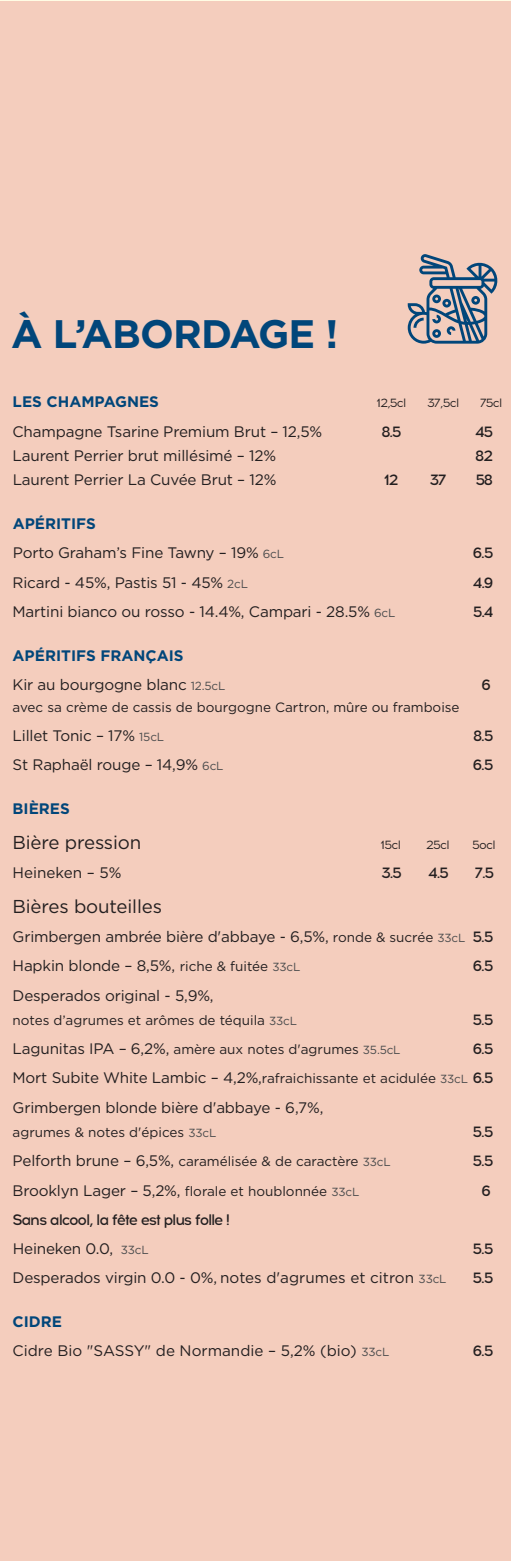
<style>
.page{position:relative;width:511px;height:1563px;background:#fff}
.page>*{position:absolute;margin:0;border:0;box-sizing:border-box;transform-origin:0 0}
.t1{font:700 39.73px "Gotham";letter-spacing:-.02em;color:#01467a}
.t2{font:18.72px "Gotham";letter-spacing:-.01em;color:#231f20}
.t3{font:15.22px/29.2px "Gotham";letter-spacing:-.01em;color:#231f20}
.t4{font:500 15.22px "Acrom";letter-spacing:-.08em;color:#231f20}
.t5{font:700 15.22px "Gotham";color:#01467a}
.t6{font:13.47px "Gotham";color:#231f20}
.t7{font:12.08px "Acrom";letter-spacing:-.055em;color:#231f20}
.s1{font-weight:700;color:#01467a}
.s2{font-size:11.72px;color:#4b4c4d}
.s3{font-size:13.47px}
.s4{font-family:"Acrom";font-weight:500}
.s5{font-size:15.22px}
</style>
<div class="page">
<div style="left:0;top:1px;width:511px;height:1559px;background:#f4cdbd"></div>
<svg style="left:407px;top:254px;width:91px;height:90px"></svg>
<h1 class="t1" style="left:11px;top:307px;width:329px">À L’ABORDAGE !</h1>
<p class="t5" style="left:13px;top:392px;width:148px">LES CHAMPAGNES</p>
<p class="t7" style="left:376px;top:395px;width:31px">12,5cl</p>
<p class="t7" style="left:427px;top:395px;width:34px">37,5cl</p>
<p class="t7" style="left:480px;top:395px;width:24px">75cl</p>
<p class="t3" style="left:13px;top:416px;width:311px">Champagne Tsarine Premium Brut – 12,5%</p>
<p class="t4" style="left:381px;top:421px;width:22px">8.5</p>
<p class="t4" style="left:475px;top:421px;width:20px">45</p>
<p class="t3" style="left:13px;top:440px;width:265px">Laurent Perrier brut millésimé – 12%</p>
<p class="t4" style="left:475px;top:445px;width:19px">82</p>
<p class="t3" style="left:13px;top:465px;width:265px">Laurent Perrier La Cuvée Brut – 12%</p>
<p class="t4" style="left:384px;top:470px;width:16px">12</p>
<p class="t4" style="left:430px;top:470px;width:19px">37</p>
<p class="t4" style="left:475px;top:470px;width:19px">58</p>
<p class="t3" style="left:13px;top:509px;width:273px"><span class="s1">APÉRITIFS<br></span>Porto Graham’s Fine Tawny – 19% <span class="s2">6cL</span></p>
<p class="t4" style="left:473px;top:543px;width:22px">6.5</p>
<p class="t3" style="left:13px;top:567px;width:237px">Ricard - 45%, Pastis 51 - 45% <span class="s2">2cL</span></p>
<p class="t4" style="left:473px;top:572px;width:22px">4.9</p>
<p class="t3" style="left:13px;top:596px;width:384px">Martini bianco ou rosso - 14.4%, Campari - 28.5% <span class="s2">6cL</span></p>
<p class="t4" style="left:473px;top:601px;width:22px">5.4</p>
<p class="t3" style="left:13px;top:640px;width:214px"><span class="s1">APÉRITIFS FRANÇAIS<br></span>Kir au bourgogne blanc <span class="s2">12.5cL</span></p>
<p class="t4" style="left:482px;top:674px;width:11px">6</p>
<p class="t6" style="left:13px;top:698px;width:449px">avec sa crème de cassis de bourgogne Cartron, mûre ou framboise</p>
<p class="t3" style="left:13px;top:720px;width:153px">Lillet Tonic – 17% <span class="s2">15cL</span></p>
<p class="t4" style="left:473px;top:725px;width:22px">8.5</p>
<p class="t3" style="left:13px;top:750px;width:212px">St Raphaël rouge – 14,9% <span class="s2">6cL</span></p>
<p class="t4" style="left:473px;top:754px;width:22px">6.5</p>
<p class="t5" style="left:13px;top:798px;width:59px">BIÈRES</p>
<p class="t2" style="left:13px;top:830px;width:130px">Bière pression</p>
<p class="t7" style="left:381px;top:837px;width:22px">15cl</p>
<p class="t7" style="left:426px;top:837px;width:25px">25cl</p>
<p class="t7" style="left:472px;top:837px;width:25px">5ocl</p>
<p class="t3" style="left:13px;top:858px;width:110px">Heineken – 5%</p>
<p class="t4" style="left:381px;top:862px;width:22px">3.5</p>
<p class="t4" style="left:428px;top:862px;width:22px">4.5</p>
<p class="t4" style="left:475px;top:862px;width:21px">7.5</p>
<p class="t2" style="left:13px;top:894px;width:151px">Bières bouteilles</p>
<p class="t3" style="left:13px;top:922px;width:482px">Grimbergen ambrée bière d'abbaye - 6,5%, <span class="s3">ronde &amp; sucrée</span> <span class="s2">33cL</span> <span class="s4">5.5<br></span>Hapkin blonde – 8,5%, <span class="s3">riche &amp; fuitée</span> <span class="s2">33cL</span></p>
<p class="t4" style="left:473px;top:956px;width:22px">6.5</p>
<p class="t3" style="left:13px;top:980px;width:203px">Desperados original - 5,9%,</p>
<p class="t6" style="left:13px;top:1011px;width:286px">notes d’agrumes et arômes de téquila <span class="s2">33cL</span></p>
<p class="t4" style="left:473px;top:1009px;width:22px">5.5</p>
<p class="t6" style="left:13px;top:1041px;width:389px"><span class="s5">Lagunitas IPA – 6,2%,</span> amère aux notes d'agrumes <span class="s2">35.5cL</span></p>
<p class="t4" style="left:473px;top:1038px;width:22px">6.5</p>
<p class="t3" style="left:13px;top:1063px;width:482px">Mort Subite White Lambic – 4,2%,<span class="s3">rafraichissante et acidulée</span> <span class="s2">33cL</span> <span class="s4">6.5<br></span>Grimbergen blonde bière d'abbaye - 6,7%,</p>
<p class="t6" style="left:13px;top:1123px;width:205px">agrumes &amp; notes d'épices <span class="s2">33cL</span></p>
<p class="t4" style="left:473px;top:1121px;width:22px">5.5</p>
<p class="t6" style="left:13px;top:1153px;width:380px"><span class="s5">Pelforth brune – 6,5%,</span> caramélisée &amp; de caractère <span class="s2">33cL</span></p>
<p class="t4" style="left:473px;top:1150px;width:22px">5.5</p>
<p class="t3" style="left:13px;top:1175px;width:348px">Brooklyn Lager – 5,2%, <span class="s3">florale et houblonnée</span> <span class="s2">33cL</span></p>
<p class="t4" style="left:482px;top:1180px;width:11px">6</p>
<p class="t4" style="left:13px;top:1209px;width:219px">Sans alcool, la fête est plus folle !</p>
<p class="t3" style="left:13px;top:1233px;width:137px">Heineken 0.0, <span class="s2">33cL</span></p>
<p class="t4" style="left:473px;top:1238px;width:22px">5.5</p>
<p class="t3" style="left:13px;top:1263px;width:435px">Desperados virgin 0.0 - 0%, notes d'agrumes et citron <span class="s2">33cL</span></p>
<p class="t4" style="left:473px;top:1267px;width:22px">5.5</p>
<p class="t3" style="left:13px;top:1307px;width:378px"><span class="s1">CIDRE<br></span>Cidre Bio "SASSY" de Normandie – 5,2% (bio) <span class="s2">33cL</span></p>
<p class="t4" style="left:473px;top:1341px;width:22px">6.5</p>
</div>
